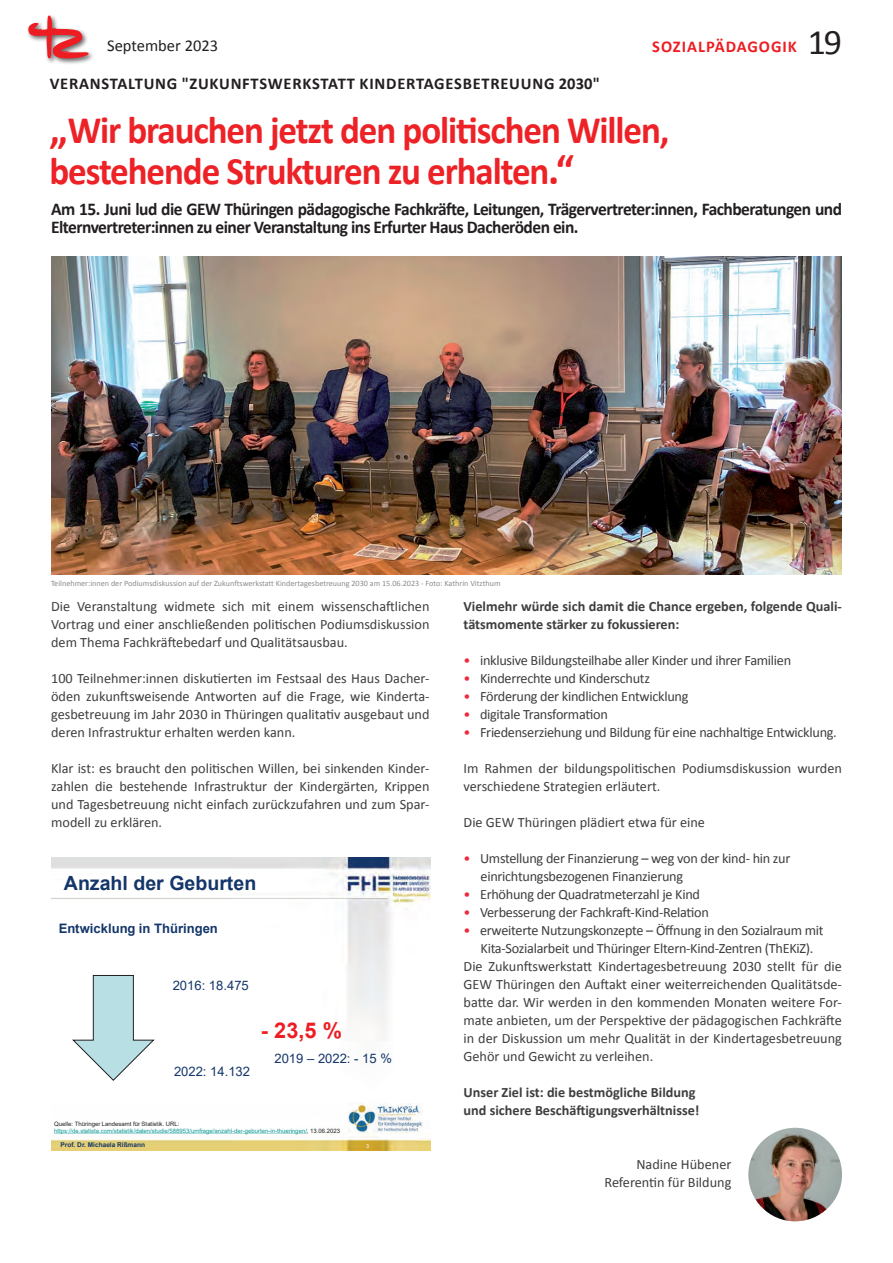
<style>
.page{position:relative;width:893px;height:1263px;background:#fff}
.page>*{position:absolute;margin:0;border:0;box-sizing:border-box;transform-origin:0 0}
.t1{font:700 39px/40.5px "Calibri";letter-spacing:-.03em;color:#ed2227;scale:.95 1}
.t2{font:700 21.75px "Arial";color:#ed1d23}
.t3{font:700 19.5px "Arial";color:#143669}
.t4{font:700 18px/18px "Calibri";letter-spacing:-.03em;color:#231f20}
.t5{font:700 16.5px "Calibri";letter-spacing:.045em;color:#231f20}
.t6{font:700 16.5px "Calibri";letter-spacing:.06em;color:#ee1d23}
.t7{font:16.5px "Calibri";color:#231f20}
.t8{font:14.25px/18px "Calibri";letter-spacing:-.01em;color:#3e3e3f;text-align:justify}
.t9{font:700 14.25px/18px "Calibri";color:#3e3e3f}
.t10{font:13.05px "Arial";color:#143669}
.t11{font:700 13.05px "Arial";color:#143669}
.t12{font:8.1px "Calibri";color:#8a8c8f}
.t13{font:700 6.45px "Arial";color:#143669}
.t14{font:6px/7.2px "Arial";color:#0a9797}
.t15{font:5.4px "Arial";color:#fff}
.s1{font-weight:400;font-size:36px;color:#231f20}
.s2{font-size:42px}
.s3{color:#231f20}
.s4{color:#ee2b3e}
</style>
<div class="page">
<div style="left:26px;top:1px;width:69px;height:64px;background:#231f20;opacity:.69"></div>
<svg style="left:28px;top:15px;width:61px;height:44px"></svg>
<img style="left:51px;top:257px;width:791px;height:317px">
<img style="left:52px;top:857px;width:378px;height:293px">
<img style="left:348px;top:1103px;width:74px;height:29px">
<svg style="left:73px;top:975px;width:81px;height:106px"></svg>
<svg style="left:54px;top:1133px;width:253px;height:1px"></svg>
<img style="left:748px;top:1128px;width:94px;height:93px;border-radius:47px">
<p class="t7" style="left:107px;top:34px;width:112px">September 2023</p>
<p class="t6" style="left:652px;top:34px;width:191px">SOZIALPÄDAGOGIK <span class="s1">19</span></p>
<p class="t5" style="left:50px;top:72px;width:552px">VERANSTALTUNG "ZUKUNFTSWERKSTATT KINDERTAGESBETREUUNG 2030"</p>
<h1 class="t1" style="left:49px;top:109px;width:654px"><span class="s2">„</span>Wir brauchen jetzt den politischen Willen, bestehende Strukturen zu erhalten<span class="s2">.“</span></h1>
<p class="t4" style="left:51px;top:200px;width:792px">Am 15. Juni lud die GEW Thüringen pädagogische Fachkräfte, Leitungen, Trägervertreter:innen, Fachberatungen und<br>Elternvertreter:innen zu einer Veranstaltung ins Erfurter Haus Dacheröden ein.</p>
<p class="t12" style="left:51px;top:577px;width:451px">Teilnehmer:innen der Podiumsdiskussion auf der Zukunftswerkstatt Kindertagesbetreuung 2030 am 15.06.2023 - Foto: Kathrin Vitzthum</p>
<p class="t8" style="left:51px;top:597px;width:380px">Die Veranstaltung widmete sich mit einem wissenschaftlichen Vortrag und einer anschließenden politischen Podiumsdiskussion dem Thema Fachkräftebedarf und Qualitätsausbau.</p>
<p class="t8" style="left:51px;top:669px;width:380px">100 Teilnehmer:innen diskutierten im Festsaal des Haus Dacher&shy;öden zukunftsweisende Antworten auf die Frage, wie Kinderta&shy;gesbetreuung im Jahr 2030 in Thüringen qualitativ ausgebaut und deren Infrastruktur erhalten werden kann.</p>
<p class="t8" style="left:51px;top:759px;width:380px">Klar ist: es braucht den politischen Willen, bei sinkenden Kinder&shy;zahlen die bestehende Infrastruktur der Kindergärten, Krippen und Tagesbetreuung nicht einfach zurückzufahren und zum Spar&shy;modell zu erklären.</p>
<h3 class="t3" style="left:64px;top:870px;width:194px">Anzahl der Geburten</h3>
<p class="t11" style="left:59px;top:919px;width:161px">Entwicklung in Thüringen</p>
<p class="t10" style="left:173px;top:976px;width:78px">2016: 18.475</p>
<p class="t10" style="left:174px;top:1062px;width:78px">2022: 14.132</p>
<h2 class="t2" style="left:261px;top:1015px;width:83px">- 23,5 %</h2>
<p class="t10" style="left:274px;top:1049px;width:119px">2019 – 2022: - 15 %</p>
<p class="t14" style="left:54px;top:1120px;width:287px"><span class="s3">Quelle: Thüringer Landesamt für Statistik. URL: </span>https://de.statista.com/statistik/daten/studie/588953/umfrage/anzahl-der-geburten-in-thueringen/<span class="s3">, 13.06.2023</span></p>
<p class="t13" style="left:61px;top:1140px;width:86px">Prof. Dr. Michaela Rißmann</p>
<p class="t15" style="left:366px;top:1142px;width:5px">3</p>
<p class="t9" style="left:464px;top:597px;width:380px">Vielmehr würde sich damit die Chance ergeben, folgende Quali&shy;tätsmomente stärker zu fokussieren:</p>
<p class="t8" style="left:464px;top:651px;width:329px"><span class="s4">•</span> inklusive Bildungsteilhabe aller Kinder und ihrer Familien</p>
<p class="t8" style="left:464px;top:669px;width:188px"><span class="s4">•</span> Kinderrechte und Kinderschutz</p>
<p class="t8" style="left:464px;top:687px;width:226px"><span class="s4">•</span> Förderung der kindlichen Entwicklung</p>
<p class="t8" style="left:464px;top:705px;width:146px"><span class="s4">•</span> digitale Transformation</p>
<p class="t8" style="left:464px;top:723px;width:375px"><span class="s4">•</span> Friedenserziehung und Bildung für eine nachhaltige Entwicklung.</p>
<p class="t8" style="left:464px;top:759px;width:380px">Im Rahmen der bildungspolitischen Podiumsdiskussion wurden verschiedene Strategien erläutert.</p>
<p class="t8" style="left:464px;top:813px;width:243px">Die GEW Thüringen plädiert etwa für eine</p>
<p class="t8" style="left:481px;top:849px;width:311px;text-indent:-17px"><span class="s4">•</span> Umstellung der Finanzierung – weg von der kind- hin zur einrichtungsbezogenen Finanzierung</p>
<p class="t8" style="left:464px;top:885px;width:238px"><span class="s4">•</span> Erhöhung der Quadratmeterzahl je Kind</p>
<p class="t8" style="left:464px;top:903px;width:247px"><span class="s4">•</span> Verbesserung der Fachkraft-Kind-Relation</p>
<p class="t8" style="left:464px;top:921px;width:361px"><span class="s4">•</span> erweiterte Nutzungskonzepte – Öffnung in den Sozialraum mit</p>
<p class="t8" style="left:481px;top:939px;width:334px">Kita-Sozialarbeit und Thüringer Eltern-Kind-Zentren (ThEKiZ).</p>
<p class="t8" style="left:464px;top:957px;width:380px">Die Zukunftswerkstatt Kindertagesbetreuung 2030 stellt für die</p>
<p class="t8" style="left:464px;top:975px;width:380px">GEW Thüringen den Auftakt einer weiterreichenden Qualitätsde-</p>
<p class="t8" style="left:464px;top:993px;width:380px">batte dar. Wir werden in den kommenden Monaten weitere For-</p>
<p class="t8" style="left:464px;top:1011px;width:380px">mate anbieten, um der Perspektive der pädagogischen Fachkräfte</p>
<p class="t8" style="left:464px;top:1029px;width:380px">in der Diskussion um mehr Qualität in der Kindertagesbetreuung</p>
<p class="t8" style="left:464px;top:1047px;width:191px">Gehör und Gewicht zu verleihen.</p>
<p class="t9" style="left:464px;top:1083px;width:238px">Unser Ziel ist: die bestmögliche Bildung und sichere Beschäftigungsverhältnisse!</p>
<p class="t8" style="left:604px;top:1155px;width:128px;text-align:right">Nadine Hübener<br>Referentin für Bildung</p>
</div>
